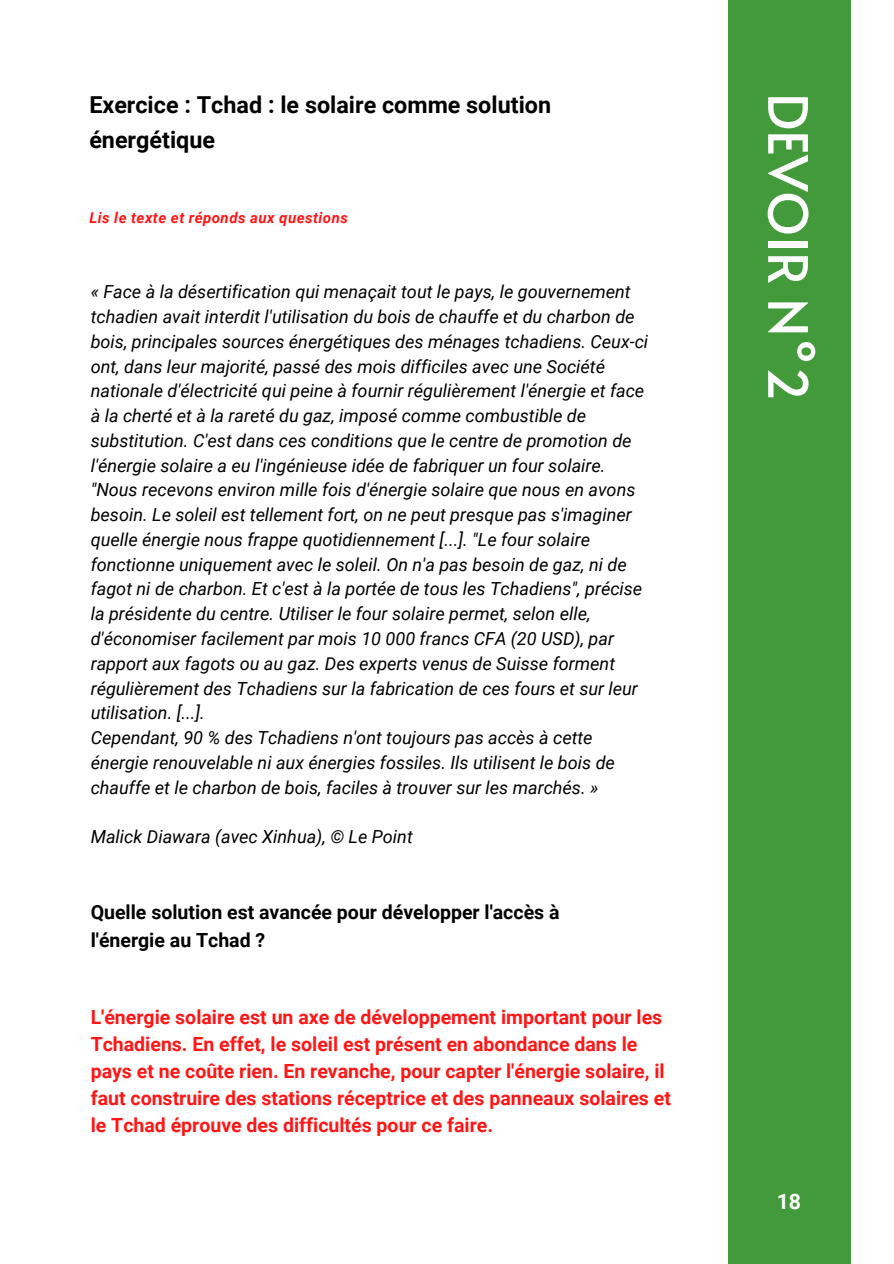
<style>
.page{position:relative;width:894px;height:1264px;background:#fff}
.page>*{position:absolute;margin:0;border:0;box-sizing:border-box;transform-origin:0 0}
.t1{font:54px "Alata";color:#fff}
.t2{font:700 23.4px/34.8px "Roboto";color:#000}
.t3{font:700 21.3px "Roboto";color:#fff}
.t4{font:700 19.5px/27px "Roboto";color:#ff1616}
.t5{font:700 19.5px/27px "Roboto";color:#000}
.t6{font:italic 18px/24.8px "Roboto";color:#000}
.t7{font:italic 700 15px "Roboto";letter-spacing:.03em;color:#ff1616}
</style>
<div class="page">
<div style="left:727px;top:0;width:123px;height:1263px;background:#429a3b"></div>
<p class="t2" style="left:89px;top:88px;width:463px">Exercice : Tchad : le solaire comme solution énergétique</p>
<h4 class="t1" style="left:827px;top:93px;width:310px;rotate:90deg">DEVOIR N°2</h4>
<h4 class="t7" style="left:89px;top:209px;width:260px">Lis le texte et réponds aux questions</h4>
<h1 class="t6" style="left:91px;top:280px;width:559px">« Face à la désertification qui menaçait tout le pays, le gouvernement tchadien avait interdit l'utilisation du bois de chauffe et du charbon de bois, principales sources énergétiques des ménages tchadiens. Ceux-ci ont, dans leur majorité, passé des mois difficiles avec une Société nationale d'électricité qui peine à fournir régulièrement l'énergie et face à la cherté et à la rareté du gaz, imposé comme combustible de substitution. C'est dans ces conditions que le centre de promotion de l'énergie solaire a eu l'ingénieuse idée de fabriquer un four solaire. "Nous recevons environ mille fois d'énergie solaire que nous en avons besoin. Le soleil est tellement fort, on ne peut presque pas s'imaginer quelle énergie nous frappe quotidiennement [...]. "Le four solaire fonctionne uniquement avec le soleil. On n'a pas besoin de gaz, ni de fagot ni de charbon. Et c'est à la portée de tous les Tchadiens", précise la présidente du centre. Utiliser le four solaire permet, selon elle, d'économiser facilement par mois 10 000 francs CFA (20 USD), par rapport aux fagots ou au gaz. Des experts venus de Suisse forment régulièrement des Tchadiens sur la fabrication de ces fours et sur leur utilisation. [...].<br>Cependant, 90 % des Tchadiens n'ont toujours pas accès à cette énergie renouvelable ni aux énergies fossiles. Ils utilisent le bois de chauffe et le charbon de bois, faciles à trouver sur les marchés. »</h1>
<p class="t6" style="left:91px;top:824px;width:323px">Malick Diawara (avec Xinhua), © Le Point</p>
<h3 class="t5" style="left:91px;top:899px;width:470px">Quelle solution est avancée pour développer l'accès à l'énergie au Tchad ?</h3>
<h3 class="t4" style="left:91px;top:1003px;width:581px">L'énergie solaire est un axe de développement important pour les Tchadiens. En effet, le soleil est présent en abondance dans le pays et ne coûte rien. En revanche, pour capter l'énergie solaire, il faut construire des stations réceptrice et des panneaux solaires et le Tchad éprouve des difficultés pour ce faire.</h3>
<h2 class="t3" style="left:776px;top:1189px;width:26px">18</h2>
</div>
